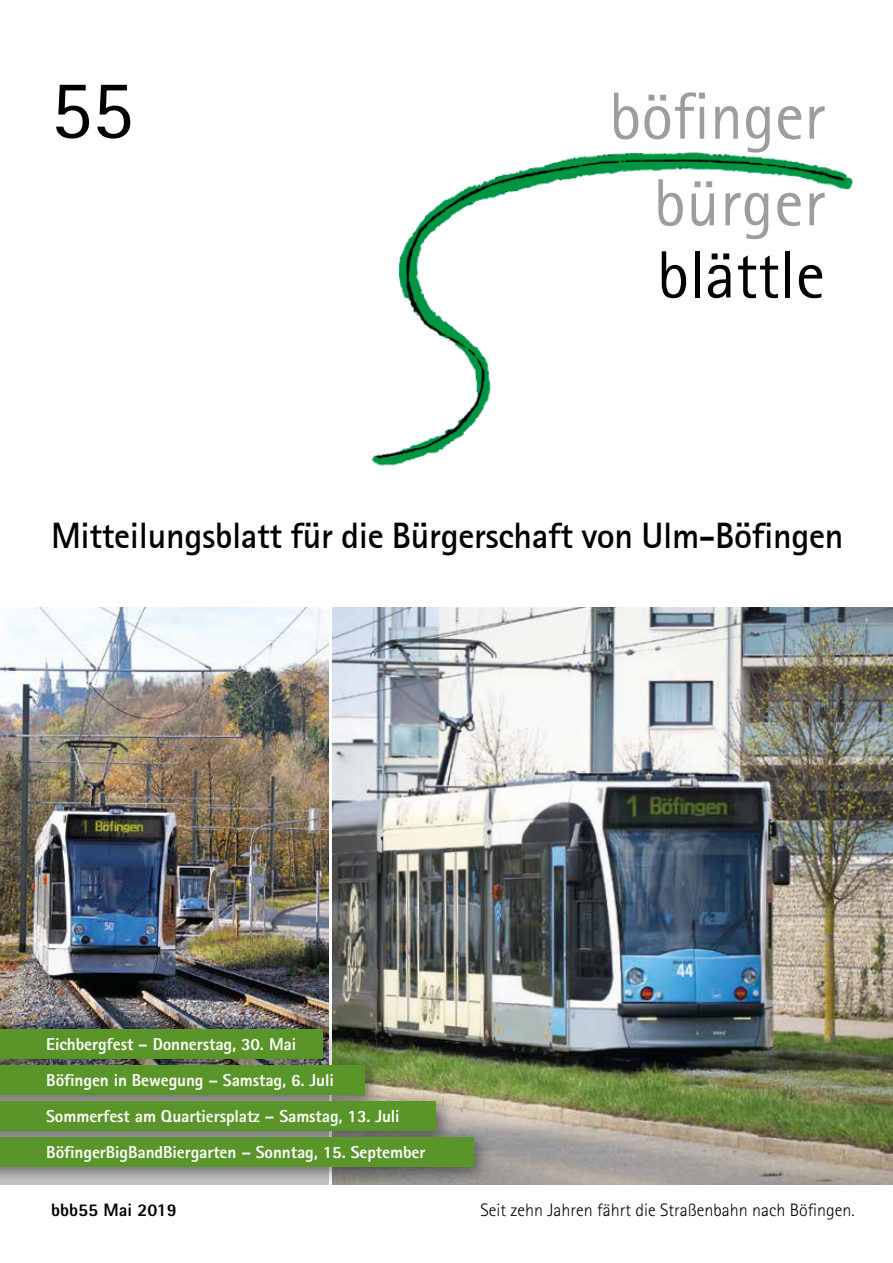
<style>
.page{position:relative;width:893px;height:1263px;background:#fff}
.page>*{position:absolute;margin:0;border:0;box-sizing:border-box;transform-origin:0 0}
.t1{font:82.5px "Libre Sans Serif S Si";color:#000}
.t2{font:66.15px/86.6px "Libre Sans Serif S Si";color:#9d9d9c;text-align:right}
.t3{font:66.15px "Libre Sans Serif S Si";color:#000}
.t4{font:700 36px "Libre Sans Serif S Si";letter-spacing:-.01em;color:#000}
.t5{font:300 18px "Rotis Sans Serif";color:#000}
.t6{font:800 18px "Rotis Sans Serif";color:#000}
.t7{font:800 17.25px/36px "Rotis Sans Serif";letter-spacing:-.005em;color:#fff}
</style>
<div class="page">
<img style="left:333px;top:607px;width:560px;height:577px">
<img style="left:0;top:607px;width:328px;height:412px">
<img style="left:372px;top:152px;width:481px;height:314px">
<div style="left:0;top:1019px;width:341px;height:58px;background:#000;opacity:.45"></div>
<div style="left:0;top:1029px;width:322px;height:30px;background:#599528"></div>
<div style="left:0;top:1055px;width:383px;height:59px;background:#000;opacity:.45"></div>
<div style="left:0;top:1065px;width:364px;height:30px;background:#599528"></div>
<div style="left:0;top:1091px;width:454px;height:59px;background:#000;opacity:.45"></div>
<div style="left:0;top:1101px;width:436px;height:30px;background:#599528"></div>
<div style="left:0;top:1127px;width:492px;height:59px;background:#000;opacity:.45"></div>
<div style="left:0;top:1137px;width:473px;height:30px;background:#599528"></div>
<h1 class="t1" style="left:51px;top:60px;width:84px">55</h1>
<h2 class="t2" style="left:610px;top:72px;width:217px">böfinger bürger</h2>
<h2 class="t3" style="left:657px;top:235px;width:169px">blättle</h2>
<h3 class="t4" style="left:51px;top:513px;width:794px">Mitteilungsblatt für die Bürgerschaft von Ulm-Böfingen</h3>
<p class="t7" style="left:46px;top:1026px;width:381px">Eichbergfest – Donnerstag, 30. Mai<br>Böfingen in Bewegung – Samstag, 6. Juli<br>Sommerfest am Quartiersplatz – Samstag, 13. Juli BöfingerBigBandBiergarten – Sonntag, 15. September</p>
<p class="t6" style="left:51px;top:1198px;width:127px">bbb55 Mai 2019</p>
<p class="t5" style="left:480px;top:1200px;width:376px">Seit zehn Jahren fährt die Straßenbahn nach Böfingen.</p>
</div>
